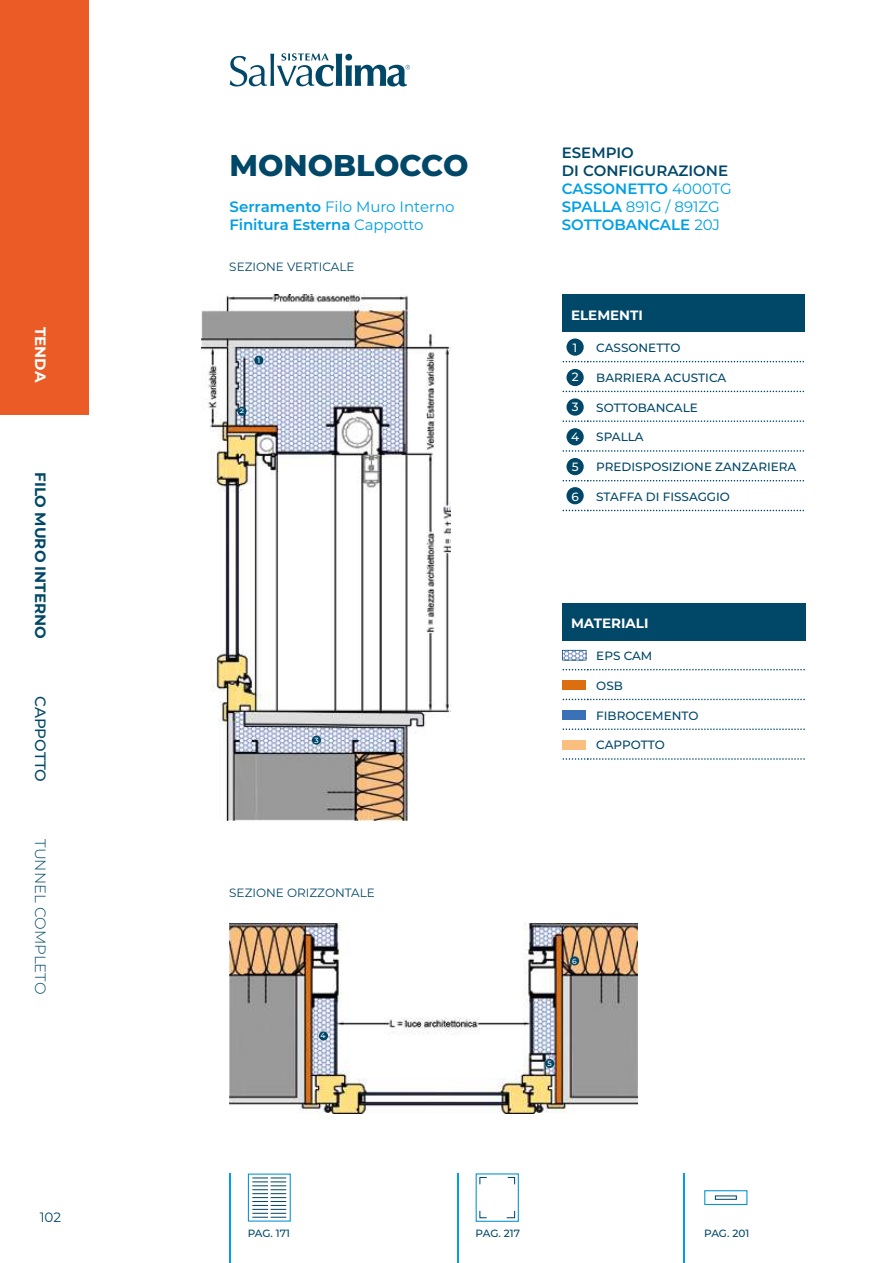
<style>
.page{position:relative;width:893px;height:1263px;background:#fff}
.page>*{position:absolute;margin:0;border:0;box-sizing:border-box;transform-origin:0 0}
.t1{font:800 30px "Montserrat";color:#004768}
.t2{font:600 15px/18px "Montserrat";color:#009fe3}
.t3{font:700 15px "Montserrat";color:#004768}
.t4{font:300 15px "Montserrat";color:#004768}
.t5{font:500 15px "Montserrat";letter-spacing:-.01em;color:#004768}
.t6{font:700 15px "Montserrat";color:#fff}
.t7{font:700 13.5px "Montserrat";color:#fff}
.t8{font:13.5px "Montserrat";color:#004768}
.t9{font:500 12px "Montserrat";color:#004768}
.t10{font:12px "Montserrat";color:#004768}
.t11{font:500 12px "Montserrat";color:#fff}
.t12{font:500 10.5px "Montserrat";letter-spacing:-.005em;color:#004768}
.t13{font:500 7.5px "Montserrat";color:#fff}
.s1{font-weight:400}
.s2{color:#004768}
</style>
<div class="page">
<svg style="left:230px;top:53px;width:180px;height:33px"></svg>
<div style="left:0;top:0;width:88px;height:415px;background:#eb5b25"></div>
<img style="left:229px;top:923px;width:409px;height:190px">
<img style="left:201px;top:294px;width:249px;height:526px">
<hr style="left:457px;top:1173px;width:2px;height:90px;background:#009fe3">
<hr style="left:683px;top:1173px;width:2px;height:90px;background:#009fe3">
<div style="left:248px;top:1173px;width:43px;height:48px;border:1px solid #0493d2"></div>
<svg style="left:252px;top:1177px;width:34px;height:41px"></svg>
<svg style="left:506px;top:1210px;width:10px;height:9px"></svg>
<svg style="left:507px;top:1177px;width:9px;height:8px"></svg>
<svg style="left:479px;top:1177px;width:8px;height:8px"></svg>
<svg style="left:479px;top:1210px;width:8px;height:9px"></svg>
<div style="left:476px;top:1173px;width:43px;height:49px;border:1px solid #0493d2"></div>
<svg style="left:704px;top:1190px;width:43px;height:15px"></svg>
<div style="left:715px;top:1195px;width:22px;height:5px;border:1px solid #004768"></div>
<hr style="left:229px;top:1173px;width:2px;height:90px;background:#009fe3">
<div style="left:566px;top:458px;width:18px;height:17px;background:#004768;border-radius:50%"></div>
<div style="left:566px;top:487px;width:18px;height:17px;background:#004768;border-radius:50%"></div>
<div style="left:566px;top:428px;width:18px;height:17px;background:#004768;border-radius:50%"></div>
<div style="left:566px;top:398px;width:18px;height:18px;background:#004768;border-radius:50%"></div>
<div style="left:566px;top:369px;width:18px;height:17px;background:#004768;border-radius:50%"></div>
<div style="left:566px;top:338px;width:18px;height:18px;background:#004768;border-radius:50%"></div>
<div style="left:563px;top:295px;width:241px;height:36px;background:#004768"></div>
<hr style="left:562px;top:294px;width:26px;height:2px;background:#004768">
<hr style="left:562px;top:296px;width:1px;height:34px;background:#004768">
<hr style="left:588px;top:294px;width:217px;height:2px;background:#004768">
<hr style="left:803px;top:296px;width:2px;height:34px;background:#004768">
<hr style="left:562px;top:330px;width:26px;height:2px;background:#004768">
<hr style="left:588px;top:330px;width:217px;height:2px;background:#004768">
<svg style="left:563px;top:361px;width:241px;height:1px"></svg>
<svg style="left:563px;top:391px;width:241px;height:1px"></svg>
<svg style="left:563px;top:420px;width:241px;height:2px"></svg>
<svg style="left:563px;top:450px;width:241px;height:2px"></svg>
<svg style="left:563px;top:480px;width:241px;height:1px"></svg>
<svg style="left:563px;top:510px;width:241px;height:1px"></svg>
<div style="left:563px;top:604px;width:242px;height:36px;background:#004768"></div>
<hr style="left:562px;top:603px;width:26px;height:2px;background:#004768">
<hr style="left:562px;top:605px;width:1px;height:34px;background:#004768">
<hr style="left:588px;top:603px;width:217px;height:2px;background:#004768">
<hr style="left:562px;top:639px;width:26px;height:2px;background:#004768">
<hr style="left:588px;top:639px;width:217px;height:2px;background:#004768">
<svg style="left:563px;top:669px;width:242px;height:1px"></svg>
<svg style="left:563px;top:699px;width:242px;height:1px"></svg>
<svg style="left:563px;top:728px;width:242px;height:2px"></svg>
<svg style="left:563px;top:758px;width:242px;height:2px"></svg>
<svg style="left:562px;top:650px;width:25px;height:11px"></svg>
<div style="left:562px;top:680px;width:23px;height:10px;background:#dd6e10"></div>
<div style="left:562px;top:710px;width:23px;height:10px;background:#3a71b7"></div>
<div style="left:562px;top:740px;width:23px;height:9px;background:#fabe7f"></div>
<div style="left:254px;top:356px;width:9px;height:9px;background:#004768;border-radius:50%"></div>
<div style="left:237px;top:407px;width:10px;height:9px;background:#004768;border-radius:50%"></div>
<div style="left:312px;top:736px;width:9px;height:9px;background:#004768;border-radius:50%"></div>
<div style="left:319px;top:1031px;width:9px;height:9px;background:#004768;border-radius:50%"></div>
<div style="left:545px;top:1059px;width:9px;height:9px;background:#004768;border-radius:50%"></div>
<div style="left:570px;top:956px;width:9px;height:9px;background:#004768;border-radius:50%"></div>
<p class="t6" style="left:51px;top:327px;width:57px;rotate:90deg">TENDA</p>
<p class="t3" style="left:51px;top:472px;width:168px;rotate:90deg">FILO MURO INTERNO</p>
<p class="t5" style="left:51px;top:696px;width:87px;rotate:90deg">CAPPOTTO</p>
<p class="t4" style="left:51px;top:839px;width:156px;rotate:90deg">TUNNEL COMPLETO</p>
<p class="t8" style="left:40px;top:1208px;width:23px">102</p>
<h1 class="t1" style="left:230px;top:143px;width:240px">MONOBLOCCO</h1>
<p class="t2" style="left:230px;top:197px;width:227px">Serramento <span class="s1">Filo Muro Interno<br></span>Finitura Esterna <span class="s1">Cappotto</span></p>
<p class="t10" style="left:229px;top:259px;width:127px">SEZIONE VERTICALE</p>
<p class="t13" style="left:257px;top:355px;width:4px">1</p>
<p class="t13" style="left:240px;top:405px;width:6px">2</p>
<p class="t13" style="left:314px;top:735px;width:6px">3</p>
<p class="t10" style="left:229px;top:884px;width:147px">SEZIONE ORIZZONTALE</p>
<p class="t13" style="left:321px;top:1030px;width:7px">4</p>
<p class="t2" style="left:562px;top:143px;width:171px"><span class="s2">ESEMPIO<br>DI CONFIGURAZIONE<br></span>CASSONETTO <span class="s1">4000TG<br></span>SPALLA <span class="s1">891G / 891ZG<br></span>SOTTOBANCALE <span class="s1">20J</span></p>
<p class="t7" style="left:571px;top:305px;width:73px">ELEMENTI</p>
<p class="t11" style="left:573px;top:339px;width:6px">1</p>
<p class="t9" style="left:596px;top:339px;width:86px">CASSONETTO</p>
<p class="t11" style="left:572px;top:369px;width:8px">2</p>
<p class="t9" style="left:596px;top:369px;width:131px">BARRIERA ACUSTICA</p>
<p class="t11" style="left:572px;top:399px;width:8px">3</p>
<p class="t9" style="left:596px;top:399px;width:103px">SOTTOBANCALE</p>
<p class="t11" style="left:571px;top:428px;width:10px">4</p>
<p class="t9" style="left:596px;top:429px;width:49px">SPALLA</p>
<p class="t11" style="left:572px;top:458px;width:8px">5</p>
<p class="t9" style="left:596px;top:458px;width:202px">PREDISPOSIZIONE ZANZARIERA</p>
<p class="t11" style="left:571px;top:488px;width:9px">6</p>
<p class="t9" style="left:596px;top:488px;width:135px">STAFFA DI FISSAGGIO</p>
<p class="t7" style="left:571px;top:614px;width:79px">MATERIALI</p>
<p class="t9" style="left:596px;top:647px;width:58px">EPS CAM</p>
<p class="t9" style="left:596px;top:677px;width:28px">OSB</p>
<p class="t9" style="left:596px;top:707px;width:104px">FIBROCEMENTO</p>
<p class="t9" style="left:596px;top:737px;width:70px">CAPPOTTO</p>
<p class="t13" style="left:572px;top:956px;width:6px">6</p>
<p class="t13" style="left:548px;top:1058px;width:6px">5</p>
<p class="t12" style="left:248px;top:1226px;width:44px">PAG. 171</p>
<p class="t12" style="left:476px;top:1226px;width:46px">PAG. 217</p>
<p class="t12" style="left:704px;top:1226px;width:46px">PAG. 201</p>
</div>
